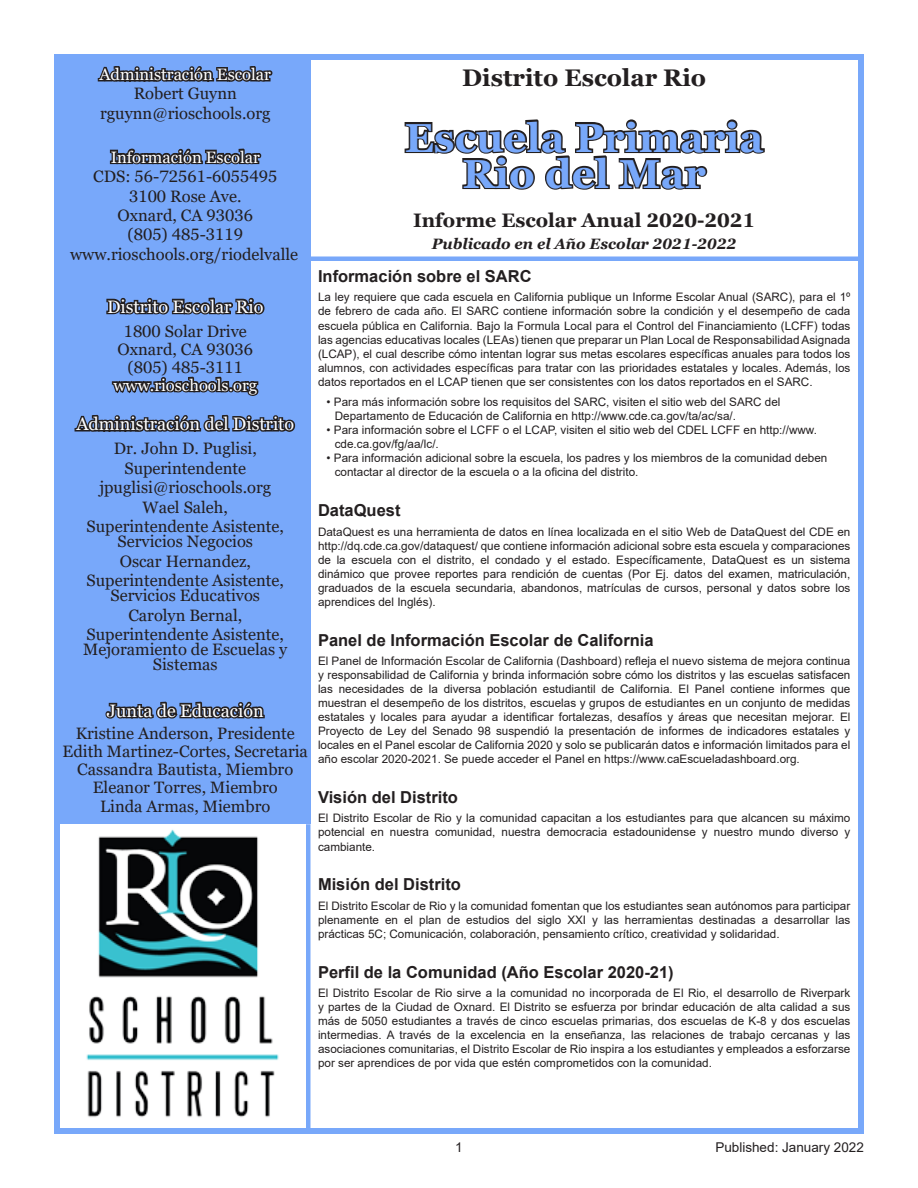
<style>
.page{position:relative;width:918px;height:1188px;background:#fff}
.page>*{position:absolute;margin:0;border:0;box-sizing:border-box;transform-origin:0 0}
.t1{font:700 40.5px/36px "Georgia";color:#78a8fa;text-align:center}
.t2{font:700 24px "Georgia";color:#231f20}
.t3{font:700 19.5px "Georgia";color:#231f20}
.t4{font:18px "Georgia";color:#fff}
.t5{font:16.5px/19.5px "Georgia";color:#231f20;text-align:center}
.t6{font:700 16.5px "Arial";color:#231f20}
.t7{font:16.5px "Georgia";color:#fff}
.t8{font:italic 700 15px "Georgia";color:#231f20}
.t9{font:13.5px "Arial";color:#231f20}
.t10{font:11.7px/14.1px "Arial";color:#231f20;text-align:justify}
</style>
<div class="page">
<div style="left:54px;top:54px;width:810px;height:1080px;border:6px solid #78a8fa"></div>
<svg style="left:404px;top:119px;width:361px;height:71px"></svg>
<div style="left:60px;top:54px;width:250px;height:769px;background:#78a8fa"></div>
<svg style="left:97px;top:66px;width:176px;height:16px"></svg>
<svg style="left:109px;top:148px;width:153px;height:17px"></svg>
<svg style="left:106px;top:297px;width:159px;height:18px"></svg>
<svg style="left:111px;top:376px;width:148px;height:20px"></svg>
<svg style="left:74px;top:414px;width:222px;height:18px"></svg>
<svg style="left:105px;top:701px;width:160px;height:18px"></svg>
<div style="left:311px;top:256px;width:547px;height:5px;background:#78a8fa"></div>
<div style="left:306px;top:824px;width:5px;height:309px;background:#78a8fa"></div>
<img style="left:98px;top:829px;width:160px;height:147px">
<img style="left:74px;top:976px;width:207px;height:158px">
<h3 class="t7" style="left:100px;top:68px;width:173px">Administración Escolar</h3>
<h3 class="t5" style="left:100px;top:85px;width:172px">Robert Guynn rguynn@rioschools.org</h3>
<h3 class="t7" style="left:111px;top:150px;width:151px">Información Escolar</h3>
<h3 class="t5" style="left:70px;top:167px;width:230px">CDS: 56-72561-6055495<br>3100 Rose Ave.<br>Oxnard, CA 93036<br>(805) 485-3119 www.rioschools.org/riodelvalle</h3>
<h3 class="t4" style="left:107px;top:299px;width:158px">Distrito Escolar Rio</h3>
<h3 class="t5" style="left:118px;top:322px;width:137px;line-height:18px">1800 Solar Drive<br>Oxnard, CA 93036 (805) 485-3111</h3>
<h3 class="t7" style="left:113px;top:378px;width:145px">www.rioschools.org</h3>
<h3 class="t4" style="left:76px;top:416px;width:219px">Administración del Distrito</h3>
<h3 class="t5" style="left:87px;top:440px;width:199px">Dr. John D. Puglisi,<br>Superintendente jpuglisi@rioschools.org<br>Wael Saleh,<br>Superintendente Asistente,</h3>
<h3 class="t5" style="left:87px;top:532px;width:199px">Servicios Negocios<br>Oscar Hernandez,<br>Superintendente Asistente,</h3>
<h3 class="t5" style="left:87px;top:586px;width:199px">Servicios Educativos<br>Carolyn Bernal,<br>Superintendente Asistente,</h3>
<h3 class="t5" style="left:83px;top:643px;width:206px;line-height:15px">Mejoramiento de Escuelas y<br>Sistemas</h3>
<h3 class="t4" style="left:107px;top:703px;width:158px">Junta de Educación</h3>
<h3 class="t5" style="left:63px;top:726px;width:247px;line-height:17.9px">Kristine Anderson, Presidente<br>Edith Martinez-Cortes, Secretaria<br>Cassandra Bautista, Miembro<br>Eleanor Torres, Miembro</h3>
<h3 class="t5" style="left:100px;top:798px;width:172px">Linda Armas, Miembro</h3>
<h2 class="t2" style="left:462px;top:63px;width:245px">Distrito Escolar Rio</h2>
<h1 class="t1" style="left:405px;top:120px;width:361px">Escuela Primaria<br>Rio del Mar</h1>
<h3 class="t3" style="left:413px;top:207px;width:344px">Informe Escolar Anual 2020-2021</h3>
<p class="t8" style="left:432px;top:234px;width:306px">Publicado en el Año Escolar 2021-2022</p>
<h3 class="t6" style="left:318px;top:270px;width:215px">Información sobre el SARC</h3>
<p class="t10" style="left:318px;top:291px;width:534px">La ley requiere que cada escuela en California publique un Informe Escolar Anual (SARC), para el 1º de febrero de cada año. El SARC contiene información sobre la condición y el desempeño de cada escuela pública en California. Bajo la Formula Local para el Control del Financiamiento (LCFF) todas las agencias educativas locales (LEAs) tienen que preparar un Plan Local de Responsabilidad Asignada (LCAP), el cual describe cómo intentan lograr sus metas escolares específicas anuales para todos los alumnos, con actividades específicas para tratar con las prioridades estatales y locales. Además, los datos reportados en el LCAP tienen que ser consistentes con los datos reportados en el SARC.</p>
<p class="t10" style="left:335px;top:395px;width:447px;text-indent:-8px">• Para más información sobre los requisitos del SARC, visiten el sitio web del SARC del<br>Departamento de Educación de California en http://www.cde.ca.gov/ta/ac/sa/.</p>
<p class="t10" style="left:335px;top:423px;width:484px;text-indent:-8px">• Para información sobre el LCFF o el LCAP, visiten el sitio web del CDEL LCFF en http://www. cde.ca.gov/fg/aa/lc/.</p>
<p class="t10" style="left:335px;top:451px;width:494px;text-indent:-8px">• Para información adicional sobre la escuela, los padres y los miembros de la comunidad deben contactar al director de la escuela o a la oficina del distrito.</p>
<h3 class="t6" style="left:318px;top:504px;width:84px">DataQuest</h3>
<p class="t10" style="left:318px;top:526px;width:534px">DataQuest es una herramienta de datos en línea localizada en el sitio Web de DataQuest del CDE en http://dq.cde.ca.gov/dataquest/ que contiene información adicional sobre esta escuela y comparaciones de la escuela con el distrito, el condado y el estado. Específicamente, DataQuest es un sistema dinámico que provee reportes para rendición de cuentas (Por Ej. datos del examen, matriculación, graduados de la escuela secundaria, abandonos, matrículas de cursos, personal y datos sobre los aprendices del Inglés).</p>
<h3 class="t6" style="left:318px;top:634px;width:337px">Panel de Información Escolar de California</h3>
<p class="t10" style="left:318px;top:654px;width:534px">El Panel de Información Escolar de California (Dashboard) refleja el nuevo sistema de mejora continua y responsabilidad de California y brinda información sobre cómo los distritos y las escuelas satisfacen las necesidades de la diversa población estudiantil de California. El Panel contiene informes que muestran el desempeño de los distritos, escuelas y grupos de estudiantes en un conjunto de medidas estatales y locales para ayudar a identificar fortalezas, desafíos y áreas que necesitan mejorar. El Proyecto de Ley del Senado 98 suspendió la presentación de informes de indicadores estatales y locales en el Panel escolar de California 2020 y solo se publicarán datos e información limitados para el año escolar 2020-2021. Se puede acceder el Panel en https://www.caEscueladashboard.org.</p>
<h3 class="t6" style="left:318px;top:791px;width:141px">Visión del Distrito</h3>
<p class="t10" style="left:318px;top:811px;width:534px">El Distrito Escolar de Rio y la comunidad capacitan a los estudiantes para que alcancen su máximo potencial en nuestra comunidad, nuestra democracia estadounidense y nuestro mundo diverso y cambiante.</p>
<h3 class="t6" style="left:318px;top:878px;width:145px">Misión del Distrito</h3>
<p class="t10" style="left:318px;top:900px;width:534px">El Distrito Escolar de Rio y la comunidad fomentan que los estudiantes sean autónomos para participar plenamente en el plan de estudios del siglo XXI y las herramientas destinadas a desarrollar las prácticas 5C; Comunicación, colaboración, pensamiento crítico, creatividad y solidaridad.</p>
<h3 class="t6" style="left:318px;top:966px;width:357px">Perfil de la Comunidad (Año Escolar 2020-21)</h3>
<p class="t10" style="left:318px;top:987px;width:534px">El Distrito Escolar de Rio sirve a la comunidad no incorporada de El Rio, el desarrollo de Riverpark y partes de la Ciudad de Oxnard. El Distrito se esfuerza por brindar educación de alta calidad a sus más de 5050 estudiantes a través de cinco escuelas primarias, dos escuelas de K-8 y dos escuelas intermedias. A través de la excelencia en la enseñanza, las relaciones de trabajo cercanas y las asociaciones comunitarias, el Distrito Escolar de Rio inspira a los estudiantes y empleados a esforzarse por ser aprendices de por vida que estén comprometidos con la comunidad.</p>
<p class="t9" style="left:455px;top:1142px;width:9px">1</p>
<p class="t9" style="left:715px;top:1142px;width:150px">Published: January 2022</p>
</div>
